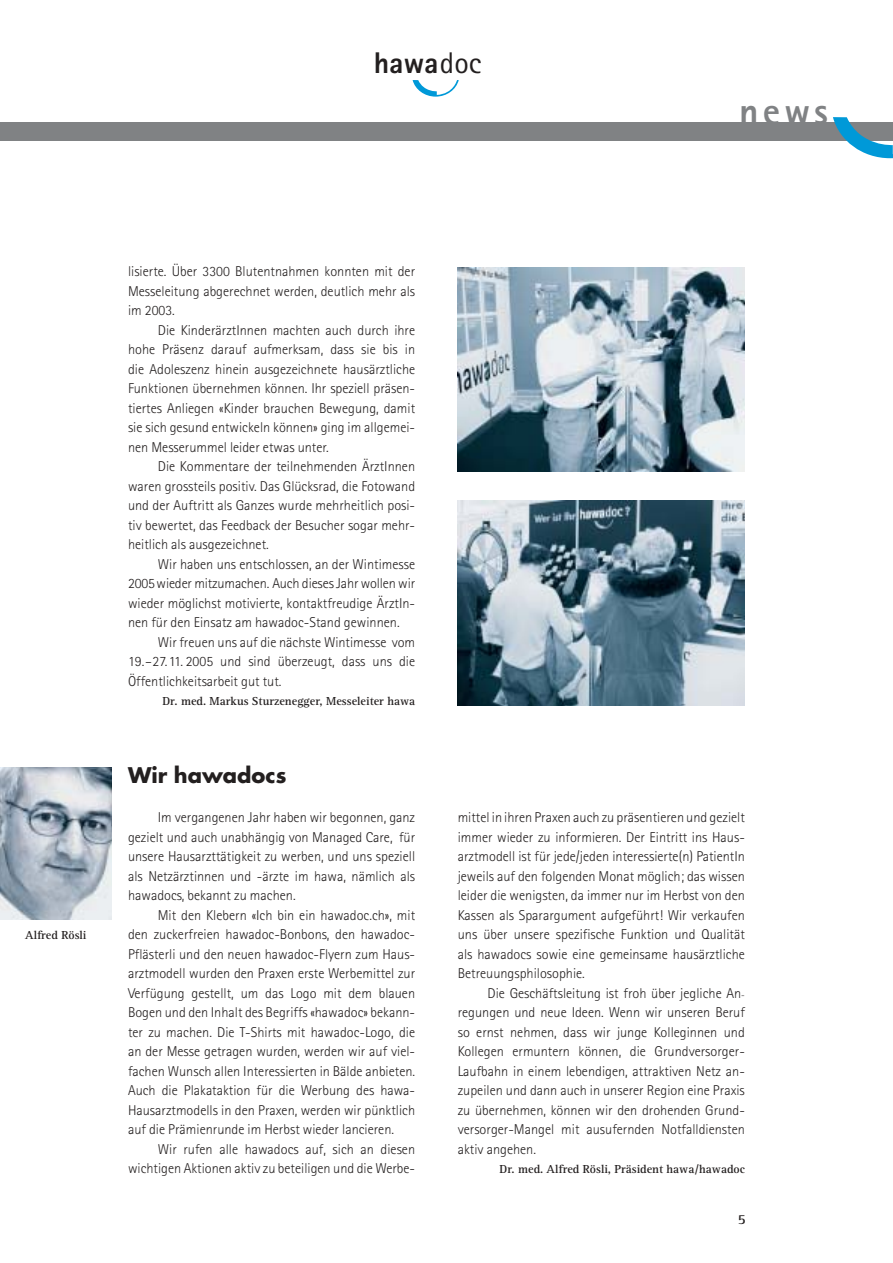
<style>
.page{position:relative;width:893px;height:1263px;background:#fff}
.page>*{position:absolute;margin:0;border:0;box-sizing:border-box;transform-origin:0 0}
.t1{font:800 37.5px "Rotis Sans Serif";color:#808284}
.t2{font:800 30px "Rotis Sans Serif";color:#231f1f}
.t3{font:700 21px "Futura";color:#231f1f}
.t4{font:300 14.25px/19.5px "Rotis Sans Serif";color:#231f1f;text-align:justify}
.t5{font:700 14.25px "Rotis Serif";color:#231f1f}
.t6{font:700 12px "Rotis Serif";color:#231f1f}
.s1{font-weight:400}
</style>
<div class="page">
<img style="left:458px;top:268px;width:287px;height:203px">
<svg style="left:412px;top:80px;width:46px;height:17px"></svg>
<div style="left:0;top:123px;width:892px;height:18px;background:#808284"></div>
<svg style="left:832px;top:117px;width:60px;height:41px"></svg>
<img style="left:0;top:767px;width:111px;height:153px">
<img style="left:458px;top:501px;width:287px;height:204px">
<h2 class="t2" style="left:374px;top:53px;width:109px">hawa<span class="s1">doc</span></h2>
<h1 class="t1" style="left:739px;top:98px;width:90px">news</h1>
<p class="t6" style="left:25px;top:931px;width:63px">Alfred Rösli</p>
<p class="t4" style="left:128px;top:263px;width:289px">lisierte. Über 3300 Blutentnahmen konnten mit der Messeleitung abgerechnet werden, deutlich mehr als im 2003.</p>
<p class="t4" style="left:128px;top:322px;width:288px;text-indent:30px">Die KinderärztInnen machten auch durch ihre hohe Präsenz darauf aufmerksam, dass sie bis in die Adoleszenz hinein ausgezeichnete hausärztliche Funktionen übernehmen können. Ihr speziell präsen&shy;tiertes Anliegen «Kinder brauchen Bewegung, damit sie sich gesund entwickeln können» ging im allgemei&shy;nen Messerummel leider etwas unter.</p>
<p class="t4" style="left:128px;top:458px;width:289px;text-indent:30px">Die Kommentare der teilnehmenden ÄrztInnen waren grossteils positiv. Das Glücksrad, die Fotowand und der Auftritt als Ganzes wurde mehrheitlich posi&shy;tiv bewertet, das Feedback der Besucher sogar mehr&shy;heitlich als ausgezeichnet.</p>
<p class="t4" style="left:128px;top:556px;width:289px;text-indent:30px">Wir haben uns entschlossen, an der Wintimesse 2005wieder mitzumachen. Auch dieses Jahr wollen wir wieder möglichst motivierte, kontaktfreudige ÄrztIn&shy;nen für den Einsatz am hawadoc-Stand gewinnen.</p>
<p class="t4" style="left:128px;top:634px;width:288px;text-indent:30px">Wir freuen uns auf die nächste Wintimesse vom 19.–27.11. 2005 und sind überzeugt, dass uns die Öffentlichkeitsarbeit gut tut.</p>
<p class="t6" style="left:162px;top:697px;width:254px">Dr. med. Markus Sturzenegger, Messeleiter hawa</p>
<h3 class="t3" style="left:128px;top:766px;width:160px">Wir hawadocs</h3>
<p class="t4" style="left:128px;top:809px;width:289px;text-indent:30px">Im vergangenen Jahr haben wir begonnen, ganz gezielt und auch unabhängig von Managed Care, für unsere Hausarzttätigkeit zu werben, und uns speziell als Netzärztinnen und -ärzte im hawa, nämlich als hawadocs, bekannt zu machen.</p>
<p class="t4" style="left:128px;top:907px;width:289px;text-indent:30px">Mit den Klebern «Ich bin ein hawadoc.ch», mit den zuckerfreien hawadoc-Bonbons, den hawadoc-Pflästerli und den neuen hawadoc-Flyern zum Haus&shy;arztmodell wurden den Praxen erste Werbemittel zur Verfügung gestellt, um das Logo mit dem blauen Bogen und den Inhalt des Begriffs «hawadoc» bekann&shy;ter zu machen. Die T-Shirts mit hawadoc-Logo, die an der Messe getragen wurden, werden wir auf viel&shy;fachen Wunsch allen Interessierten in Bälde anbieten.<br>Auch die Plakataktion für die Werbung des hawa-Hausarztmodells in den Praxen, werden wir pünktlich auf die Prämienrunde im Herbst wieder lancieren.</p>
<p class="t4" style="left:128px;top:1141px;width:288px;text-align:right">Wir rufen alle hawadocs auf, sich an diesen wichtigen Aktionen aktiv zu beteiligen und die Werbe-</p>
<p class="t4" style="left:458px;top:809px;width:289px">mittel in ihren Praxen auch zu präsentieren und gezielt immer wieder zu informieren. Der Eintritt ins Haus&shy;arztmodell ist für jede/jeden interessierte(n) PatientIn jeweils auf den folgenden Monat möglich; das wissen leider die wenigsten, da immer nur im Herbst von den Kassen als Sparargument aufgeführt! Wir verkaufen uns über unsere spezifische Funktion und Qualität als hawadocs sowie eine gemeinsame hausärztliche Betreuungsphilosophie.</p>
<p class="t4" style="left:458px;top:985px;width:289px;text-indent:30px">Die Geschäftsleitung ist froh über jegliche An&shy;regungen und neue Ideen. Wenn wir unseren Beruf so ernst nehmen, dass wir junge Kolleginnen und Kollegen ermuntern können, die Grundversorger-Laufbahn in einem lebendigen, attraktiven Netz an&shy;zupeilen und dann auch in unserer Region eine Praxis zu übernehmen, können wir den drohenden Grund&shy;versorger-Mangel mit ausufernden Notfalldiensten aktiv angehen.</p>
<p class="t6" style="left:499px;top:1165px;width:247px">Dr. med. Alfred Rösli, Präsident hawa/hawadoc</p>
<p class="t5" style="left:737px;top:1214px;width:9px">5</p>
</div>
